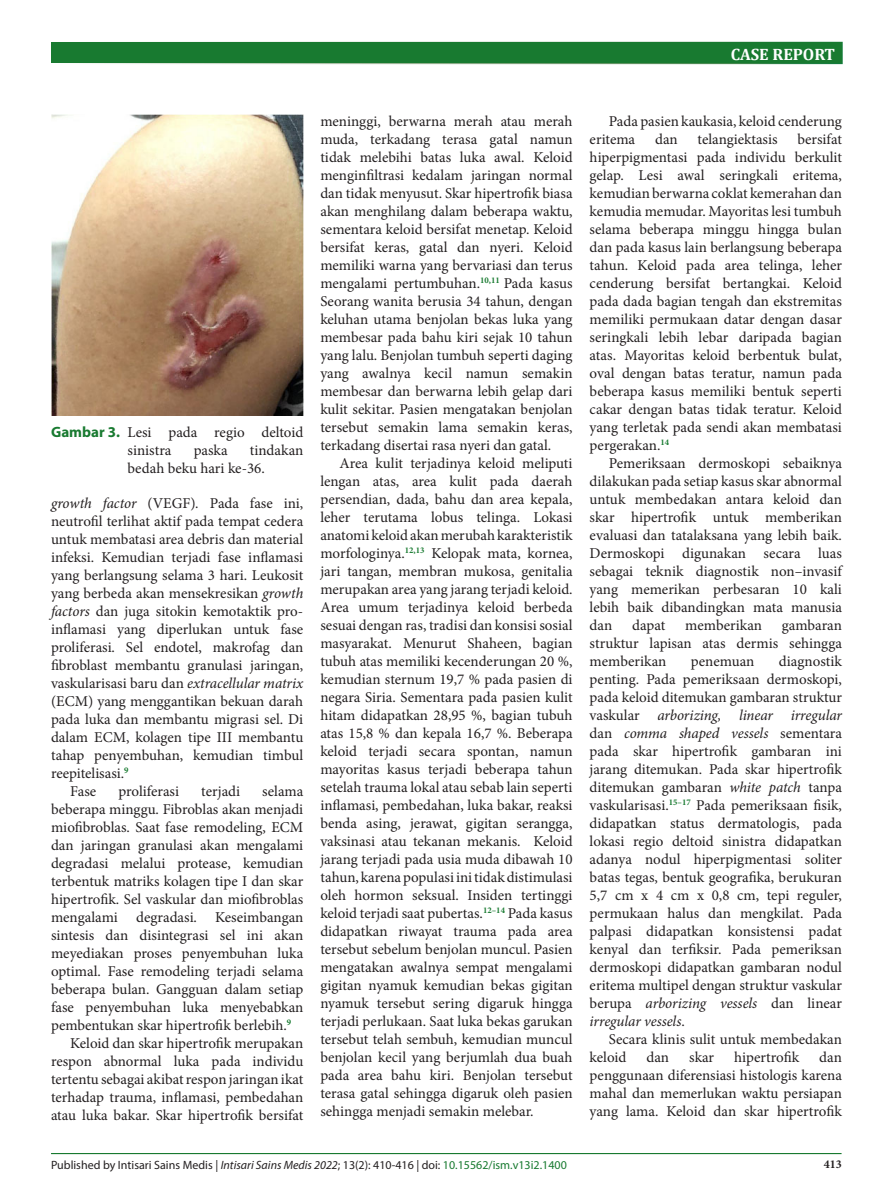
<style>
.page{position:relative;width:893px;height:1191px;background:#fff}
.page>*{position:absolute;margin:0;border:0;box-sizing:border-box;transform-origin:0 0}
.t1{font:700 16.5px "Cambria";color:#fff}
.t2{font:15px/18px "Minion Pro";color:#231f20;text-align:justify}
.t3{font:12px "Myriad Pro";color:#231f20}
.t4{font:700 12px "Minion Pro";color:#231f20}
.s1{font-family:"Myriad Pro";font-weight:700;color:#187a30}
.s2{font-style:italic}
.s3{color:#187a30}
</style>
<div class="page">
<div style="left:51px;top:42px;width:792px;height:22px;background:#187a30"></div>
<hr style="left:51px;top:1153px;width:790px;height:1px;background:#187a30">
<img style="left:51px;top:115px;width:252px;height:300px">
<p class="t1" style="left:731px;top:43px;width:106px">CASE REPORT</p>
<p class="t2" style="left:128px;top:423px;width:177px;text-indent:-77px"><span class="s1">Gambar 3.</span> Lesi pada regio deltoid sinistra</p>
<p class="t2" style="left:128px;top:441px;width:177px;text-indent:122px">tindakan bedah beku hari ke-36.</p>
<p class="t2" style="left:51px;top:494px;width:254px"><span class="s2">growth factor</span> (VEGF)<span class="s2">.</span> Pada fase ini, neutrofil terlihat aktif pada tempat cedera untuk membatasi area debris dan material infeksi. Kemudian terjadi fase inflamasi yang berlangsung selama 3 hari. Leukosit yang berbeda akan mensekresikan <span class="s2">growth factors</span> dan juga sitokin kemotaktik pro&shy;inflamasi yang diperlukan untuk fase proliferasi. Sel endotel, makrofag dan fibroblast membantu granulasi jaringan, vaskularisasi baru dan <span class="s2">extracellular matrix </span>(ECM) yang menggantikan bekuan darah pada luka dan membantu migrasi sel. Di dalam ECM, kolagen tipe III membantu tahap penyembuhan, kemudian timbul reepitelisasi.<sup>9</sup></p>
<p class="t2" style="left:70px;top:782px;width:28px">Fase</p>
<p class="t2" style="left:118px;top:782px;width:62px">proliferasi</p>
<p class="t2" style="left:201px;top:782px;width:40px">terjadi</p>
<p class="t2" style="left:194px;top:441px;width:35px">paska</p>
<p class="t2" style="left:51px;top:782px;width:254px;text-indent:211px">selama beberapa minggu. Fibroblas akan menjadi miofibroblas. Saat fase remodeling, ECM dan jaringan granulasi akan mengalami degradasi melalui protease, kemudian terbentuk matriks kolagen tipe I dan skar hipertrofik. Sel vaskular dan miofibroblas mengalami degradasi. Keseimbangan sintesis dan disintegrasi sel ini akan meyediakan proses penyembuhan luka optimal. Fase remodeling terjadi selama beberapa bulan. Gangguan dalam setiap fase penyembuhan luka menyebabkan pembentukan skar hipertrofik berlebih.<sup>9</sup></p>
<p class="t2" style="left:51px;top:1034px;width:254px;text-indent:19px">Keloid dan skar hipertrofik merupakan respon abnormal luka pada individu tertentu sebagai akibat respon jaringan ikat terhadap trauma, inflamasi, pembedahan atau luka bakar. Skar hipertrofik bersifat</p>
<p class="t2" style="left:320px;top:112px;width:254px">meninggi, berwarna merah atau merah muda, terkadang terasa gatal namun tidak melebihi batas luka awal. Keloid menginfiltrasi kedalam jaringan normal dan tidak menyusut. Skar hipertrofik biasa akan menghilang dalam beberapa waktu, sementara keloid bersifat menetap. Keloid bersifat keras, gatal dan nyeri. Keloid memiliki warna yang bervariasi dan terus mengalami pertumbuhan.<sup>10,11</sup> Pada kasus Seorang wanita berusia 34 tahun, dengan keluhan utama benjolan bekas luka yang membesar pada bahu kiri sejak 10 tahun yang lalu. Benjolan tumbuh seperti daging yang awalnya kecil namun semakin membesar dan berwarna lebih gelap dari kulit sekitar. Pasien mengatakan benjolan tersebut semakin lama semakin keras, terkadang disertai rasa nyeri dan gatal.</p>
<p class="t2" style="left:320px;top:454px;width:254px;text-indent:19px">Area kulit terjadinya keloid meliputi lengan atas, area kulit pada daerah persendian, dada, bahu dan area kepala, leher terutama lobus telinga. Lokasi anatomi keloid akan merubah karakteristik morfologinya.<sup>12,13</sup> Kelopak mata, kornea, jari tangan, membran mukosa, genitalia merupakan area yang jarang terjadi keloid.<br>Area umum terjadinya keloid berbeda sesuai dengan ras, tradisi dan konsisi sosial masyarakat. Menurut Shaheen, bagian tubuh atas memiliki kecenderungan 20 %, kemudian sternum 19,7 % pada pasien di negara Siria. Sementara pada pasien kulit hitam didapatkan 28,95 %, bagian tubuh atas 15,8 % dan kepala 16,7 %. Beberapa keloid terjadi secara spontan, namun mayoritas kasus terjadi beberapa tahun setelah trauma lokal atau sebab lain seperti inflamasi, pembedahan, luka bakar, reaksi benda asing, jerawat, gigitan serangga, vaksinasi atau tekanan mekanis. Keloid jarang terjadi pada usia muda dibawah 10 tahun, karena populasi ini tidak distimulasi oleh hormon seksual. Insiden tertinggi keloid terjadi saat pubertas.<sup>12–14</sup> Pada kasus didapatkan riwayat trauma pada area tersebut sebelum benjolan muncul. Pasien mengatakan awalnya sempat mengalami gigitan nyamuk kemudian bekas gigitan nyamuk tersebut sering digaruk hingga terjadi perlukaan. Saat luka bekas garukan tersebut telah sembuh, kemudian muncul benjolan kecil yang berjumlah dua buah pada area bahu kiri. Benjolan tersebut terasa gatal sehingga digaruk oleh pasien sehingga menjadi semakin melebar.</p>
<p class="t2" style="left:590px;top:112px;width:254px;text-indent:19px">Pada pasien kaukasia, keloid cenderung eritema</p>
<p class="t2" style="left:590px;top:130px;width:254px;text-indent:208px">bersifat hiperpigmentasi pada individu berkulit gelap. Lesi awal seringkali eritema, kemudian berwarna coklat kemerahan dan kemudia memudar. Mayoritas lesi tumbuh selama beberapa minggu hingga bulan dan pada kasus lain berlangsung beberapa tahun. Keloid pada area telinga, leher cenderung bersifat bertangkai. Keloid pada dada bagian tengah dan ekstremitas memiliki permukaan datar dengan dasar seringkali lebih lebar daripada bagian atas. Mayoritas keloid berbentuk bulat, oval dengan batas teratur, namun pada beberapa kasus memiliki bentuk seperti cakar dengan batas tidak teratur. Keloid yang terletak pada sendi akan membatasi pergerakan.<sup>14</sup></p>
<p class="t2" style="left:590px;top:454px;width:254px;text-indent:19px">Pemeriksaan dermoskopi sebaiknya dilakukan pada setiap kasus skar abnormal untuk membedakan antara keloid dan skar hipertrofik untuk memberikan evaluasi dan tatalaksana yang lebih baik.<br>Dermoskopi digunakan secara luas sebagai teknik diagnostik non–invasif yang memerikan perbesaran 10 kali lebih baik dibandingkan mata manusia dan</p>
<p class="t2" style="left:655px;top:130px;width:24px">dan</p>
<p class="t2" style="left:698px;top:130px;width:82px">telangiektasis</p>
<p class="t2" style="left:590px;top:616px;width:254px;text-indent:192px">gambaran struktur lapisan atas dermis sehingga memberikan</p>
<p class="t2" style="left:632px;top:616px;width:35px">dapat</p>
<p class="t2" style="left:685px;top:616px;width:78px">memberikan</p>
<p class="t2" style="left:590px;top:652px;width:254px;text-indent:189px">diagnostik penting. Pada pemeriksaan dermoskopi, pada keloid ditemukan gambaran struktur vaskular <span class="s2">arborizing, linear irregular </span>dan <span class="s2">comma shaped vessels</span> sementara pada skar hipertrofik gambaran ini jarang ditemukan. Pada skar hipertrofik ditemukan gambaran <span class="s2">white patch</span> tanpa vaskularisasi.<sup>15–17</sup> Pada pemeriksaan fisik, didapatkan status dermatologis, pada lokasi regio deltoid sinistra didapatkan adanya nodul hiperpigmentasi soliter batas tegas, bentuk geografika, berukuran 5,7 cm x 4 cm x 0,8 cm, tepi reguler, permukaan halus dan mengkilat. Pada palpasi didapatkan konsistensi padat kenyal dan terfiksir. Pada pemeriksan dermoskopi didapatkan gambaran nodul eritema multipel dengan struktur vaskular berupa <span class="s2">arborizing vessels</span> dan linear <span class="s2">irregular vessels</span>.</p>
<p class="t2" style="left:590px;top:1030px;width:254px;text-indent:19px">Secara klinis sulit untuk membedakan keloid</p>
<p class="t2" style="left:691px;top:652px;width:65px">penemuan</p>
<p class="t2" style="left:590px;top:1048px;width:254px;text-indent:230px">dan penggunaan diferensiasi histologis karena mahal dan memerlukan waktu persiapan yang lama. Keloid dan skar hipertrofik</p>
<p class="t2" style="left:647px;top:1048px;width:24px">dan</p>
<p class="t2" style="left:689px;top:1048px;width:26px">skar</p>
<p class="t2" style="left:734px;top:1048px;width:66px">hipertrofik</p>
<p class="t3" style="left:51px;top:1157px;width:517px">Published by Intisari Sains Medis | <span class="s2">Intisari Sains Medis 2022</span>; 13(2): 410-416 | doi: <span class="s3">10.15562/ism.v13i2.1400</span></p>
<p class="t4" style="left:824px;top:1156px;width:19px">413</p>
</div>
